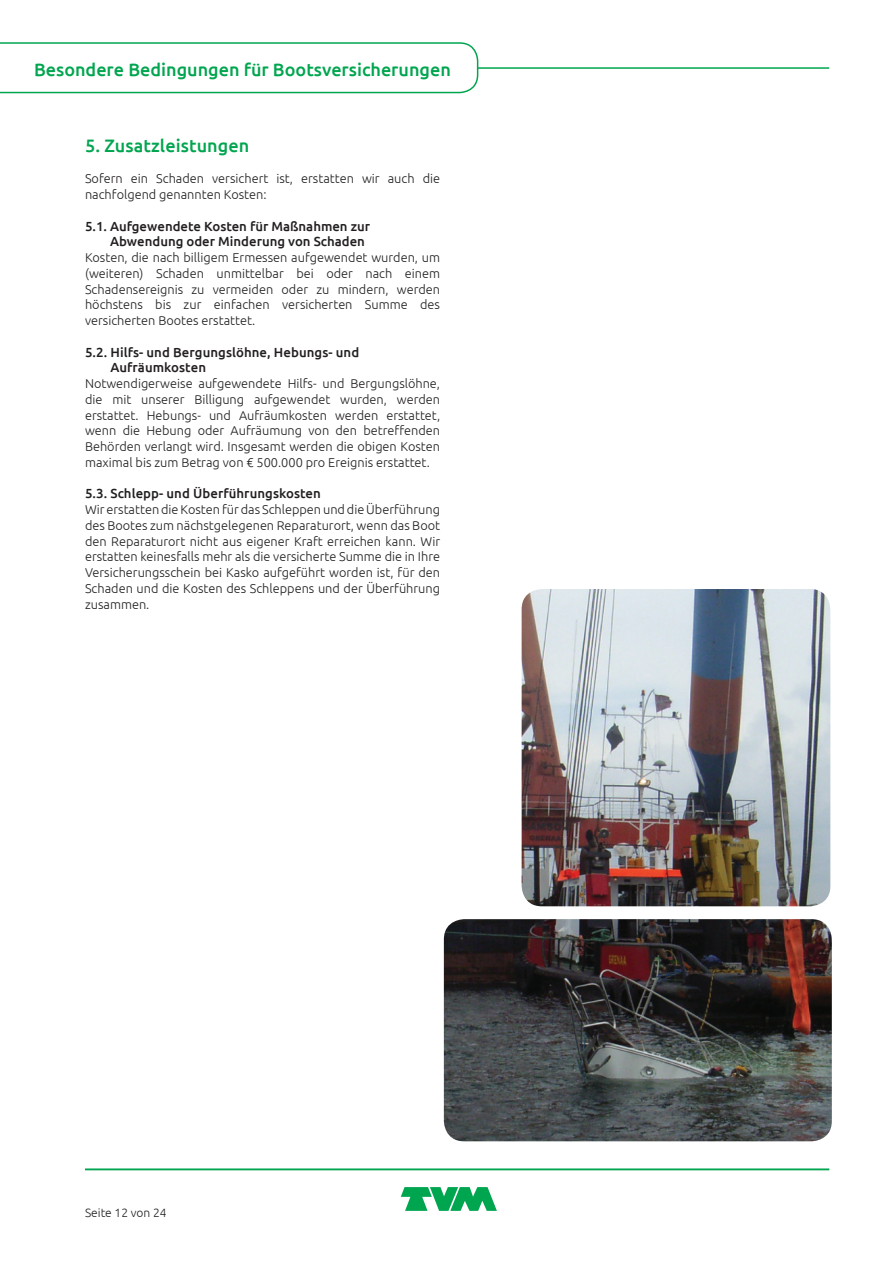
<style>
.page{position:relative;width:893px;height:1263px;background:#fff}
.page>*{position:absolute;margin:0;border:0;box-sizing:border-box;transform-origin:0 0}
.Hoofdstuk{font:500 18px "Ubuntu";color:#00a54f}
.Bodykopje_zw{font:500 13.2px/15.8px "Ubuntu";color:#231f20}
.Body{font:300 12.75px/15.8px "Ubuntu";color:#231f20;text-align:justify}
.t1{font:300 12px "Ubuntu";color:#231f20}
</style>
<div class="page">
<hr style="left:85px;top:67px;width:744px;height:2px;background:#00a54f">
<svg style="left:0;top:42px;width:479px;height:52px"></svg>
<img style="left:444px;top:589px;width:388px;height:552px">
<svg style="left:401px;top:1187px;width:96px;height:24px"></svg>
<hr style="left:85px;top:1169px;width:744px;height:1px;background:#00a54f">
<h1 class="Hoofdstuk" style="left:34px;top:58px;width:418px">Besondere Bedingungen für Bootsversicherungen</h1>
<p class="Hoofdstuk" style="left:85px;top:134px;width:166px">5. Zusatzleistungen</p>
<p class="Body" style="left:85px;top:171px;width:357px">Sofern ein Schaden versichert ist, erstatten wir auch die nachfolgend genannten Kosten:</p>
<p class="Bodykopje_zw" style="left:110px;top:218px;width:261px;text-indent:-25px">5.1. Aufgewendete Kosten für Maßnahmen zur<br>Abwendung oder Minderung von Schaden</p>
<p class="Body" style="left:85px;top:249px;width:357px">Kosten, die nach billigem Ermessen aufgewendet wurden, um (weiteren) Schaden unmittelbar bei oder nach einem Schadensereignis zu vermeiden oder zu mindern, werden höchstens bis zur einfachen versicherten Summe des versicherten Bootes erstattet.</p>
<p class="Bodykopje_zw" style="left:110px;top:344px;width:250px;text-indent:-25px">5.2. Hilfs- und Bergungslöhne, Hebungs- und<br>Aufräumkosten</p>
<p class="Body" style="left:85px;top:375px;width:357px">Notwendigerweise aufgewendete Hilfs- und Bergungslöhne, die mit unserer Billigung aufgewendet wurden, werden erstattet. Hebungs- und Aufräumkosten werden erstattet, wenn die Hebung oder Aufräumung von den betreffenden Behörden verlangt wird. Insgesamt werden die obigen Kosten maximal bis zum Betrag von € 500.000 pro Ereignis erstattet.</p>
<p class="Bodykopje_zw" style="left:85px;top:485px;width:237px">5.3. Schlepp- und Überführungskosten</p>
<p class="Body" style="left:85px;top:501px;width:357px">Wir erstatten die Kosten für das Schleppen und die Überführung des Bootes zum nächstgelegenen Reparaturort, wenn das Boot den Reparaturort nicht aus eigener Kraft erreichen kann. Wir erstatten keinesfalls mehr als die versicherte Summe die in Ihre Versicherungsschein bei Kasko aufgeführt worden ist, für den Schaden und die Kosten des Schleppens und der Überführung zusammen.</p>
<p class="t1" style="left:85px;top:1205px;width:83px">Seite 12 von 24</p>
</div>
